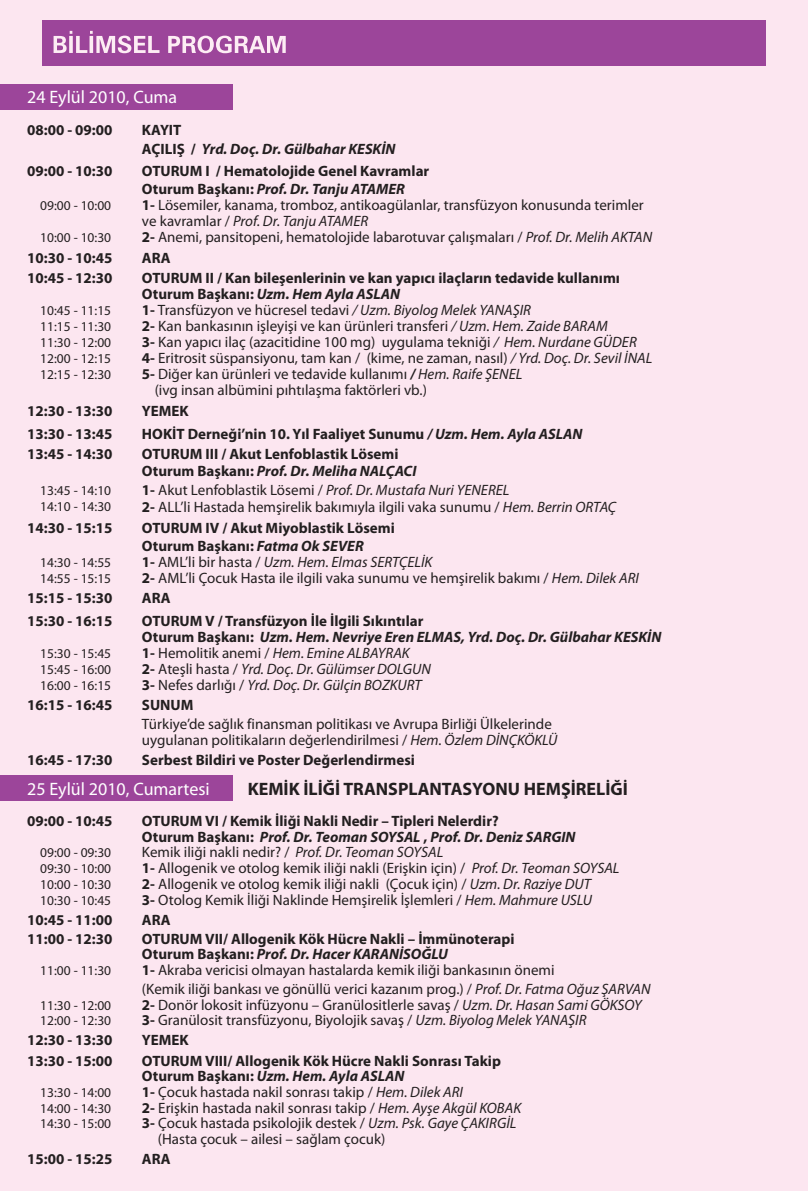
<style>
.page{position:relative;width:808px;height:1191px;background:#fce6f0}
.page>*{position:absolute;margin:0;border:0;box-sizing:border-box;transform-origin:0 0}
.t1{font:18px "Myriad Pro";color:#fff}
.t2{font:700 18px "Myriad Pro";color:#231f20}
.t3{font:15px/16px "Myriad Pro";color:#231f20}
.t4{font:700 15px/16px "Myriad Pro";color:#231f20}
.t5{font:italic 15px "Myriad Pro";color:#231f20}
.t6{font:italic 700 15px/18.1px "Myriad Pro";color:#231f20}
.t7{font:13.5px "Myriad Pro";color:#231f20}
.s1{font-style:normal}
.s2{font-style:italic}
.s3{font-weight:700}
.s4{font-weight:700;font-style:italic}
.s5{font-weight:700;font-style:normal}
</style>
<div class="page">
<div style="left:42px;top:20px;width:724px;height:46px;background:#9c459a"></div>
<svg style="left:54px;top:31px;width:106px;height:22px"></svg>
<svg style="left:168px;top:36px;width:118px;height:17px"></svg>
<div style="left:0;top:84px;width:233px;height:25px;background:#9c459a"></div>
<div style="left:0;top:776px;width:233px;height:25px;background:#9c459a"></div>
<p class="t1" style="left:27px;top:86px;width:152px">24 Eylül 2010, Cuma</p>
<p class="t4" style="left:27px;top:122px;width:87px">08:00 - 09:00</p>
<p class="t6" style="left:142px;top:121px;width:255px"><span class="s1">KAYIT<br>AÇILIŞ /</span> Yrd. Doç. Dr. Gülbahar KESKİN</p>
<p class="t4" style="left:27px;top:162px;width:87px">09:00 - 10:30</p>
<p class="t4" style="left:142px;top:161px;width:289px;line-height:18px">OTURUM I / Hematolojide Genel Kavramlar<br>Oturum Başkanı: <span class="s2">Prof. Dr. Tanju ATAMER</span></p>
<p class="t7" style="left:40px;top:197px;width:72px">09:00 - 10:00</p>
<p class="t3" style="left:142px;top:197px;width:503px"><span class="s3">1-</span> Lösemiler, kanama, tromboz, antikoagülanlar, transfüzyon konusunda terimler ve kavramlar / <span class="s2">Prof. Dr. Tanju ATAMER</span></p>
<p class="t7" style="left:40px;top:229px;width:72px">10:00 - 10:30</p>
<p class="t3" style="left:142px;top:229px;width:512px"><span class="s3">2-</span> Anemi, pansitopeni, hematolojide labarotuvar çalışmaları / <span class="s2">Prof. Dr. Melih AKTAN</span></p>
<p class="t4" style="left:27px;top:249px;width:87px">10:30 - 10:45</p>
<p class="t4" style="left:142px;top:249px;width:30px">ARA</p>
<p class="t4" style="left:27px;top:269px;width:87px">10:45 - 12:30</p>
<p class="t4" style="left:142px;top:269px;width:479px">OTURUM II / Kan bileşenlerinin ve kan yapıcı ilaçların tedavide kullanımı<br>Oturum Başkanı: <span class="s2">Uzm. Hem Ayla ASLAN</span></p>
<p class="t7" style="left:40px;top:302px;width:72px">10:45 - 11:15</p>
<p class="t3" style="left:142px;top:302px;width:391px"><span class="s3">1-</span> Transfüzyon ve hücresel tedavi <span class="s2">/ Uzm. Biyolog Melek YANAŞIR</span></p>
<p class="t7" style="left:40px;top:318px;width:72px">11:15 - 11:30</p>
<p class="t3" style="left:142px;top:318px;width:467px"><span class="s3">2-</span> Kan bankasının işleyişi ve kan ürünleri transferi <span class="s2">/ Uzm. Hem. Zaide BARAM</span></p>
<p class="t7" style="left:40px;top:334px;width:72px">11:30 - 12:00</p>
<p class="t3" style="left:142px;top:334px;width:496px"><span class="s3">3-</span> Kan yapıcı ilaç (azacitidine 100 mg) uygulama tekniği <span class="s2">/ Hem. Nurdane GÜDER</span></p>
<p class="t7" style="left:40px;top:350px;width:72px">12:00 - 12:15</p>
<p class="t3" style="left:142px;top:350px;width:512px"><span class="s3">4-</span> Eritrosit süspansiyonu, tam kan / (kime, ne zaman, nasıl) <span class="s2">/ Yrd. Doç. Dr. Sevil İNAL</span></p>
<p class="t7" style="left:40px;top:366px;width:72px">12:15 - 12:30</p>
<p class="t3" style="left:155px;top:366px;width:369px;text-indent:-13px"><span class="s3">5-</span> Diğer kan ürünleri ve tedavide kullanımı <span class="s4">/</span> <span class="s2">Hem. Raife ŞENEL </span>(ivg insan albümini pıhtılaşma faktörleri vb.)</p>
<p class="t4" style="left:27px;top:403px;width:87px">12:30 - 13:30</p>
<p class="t4" style="left:142px;top:403px;width:48px">YEMEK</p>
<p class="t4" style="left:27px;top:425px;width:87px">13:30 - 13:45</p>
<p class="t4" style="left:142px;top:425px;width:442px">HOKİT Derneği’nin 10. Yıl Faaliyet Sunumu <span class="s2">/ Uzm. Hem. Ayla ASLAN</span></p>
<p class="t4" style="left:27px;top:445px;width:87px">13:45 - 14:30</p>
<p class="t4" style="left:142px;top:445px;width:276px;line-height:17px">OTURUM III / Akut Lenfoblastik Lösemi<br>Oturum Başkanı: <span class="s2">Prof. Dr. Meliha NALÇACI</span></p>
<p class="t7" style="left:40px;top:482px;width:72px">13:45 - 14:10</p>
<p class="t5" style="left:142px;top:480px;width:369px"><span class="s5">1-</span> <span class="s1">Akut Lenfoblastik Lösemi /</span> Prof. Dr. Mustafa Nuri YENEREL</p>
<p class="t7" style="left:40px;top:498px;width:72px">14:10 - 14:30</p>
<p class="t3" style="left:142px;top:498px;width:476px"><span class="s3">2-</span> ALL’li Hastada hemşirelik bakımıyla ilgili vaka sunumu / <span class="s2">Hem. Berrin ORTAÇ</span></p>
<p class="t4" style="left:27px;top:519px;width:87px">14:30 - 15:15</p>
<p class="t4" style="left:142px;top:518px;width:254px;line-height:18.1px">OTURUM IV / Akut Miyoblastik Lösemi<br>Oturum Başkanı: <span class="s2">Fatma Ok SEVER</span></p>
<p class="t7" style="left:40px;top:554px;width:72px">14:30 - 14:55</p>
<p class="t5" style="left:142px;top:552px;width:292px"><span class="s5">1-</span> <span class="s1">AML’li bir hasta /</span> Uzm. Hem. Elmas SERTÇELİK</p>
<p class="t7" style="left:40px;top:570px;width:72px">14:55 - 15:15</p>
<p class="t3" style="left:142px;top:570px;width:499px"><span class="s3">2-</span> AML’li Çocuk Hasta ile ilgili vaka sunumu ve hemşirelik bakımı / <span class="s2">Hem. Dilek ARI</span></p>
<p class="t4" style="left:27px;top:590px;width:87px">15:15 - 15:30</p>
<p class="t4" style="left:142px;top:590px;width:30px">ARA</p>
<p class="t4" style="left:27px;top:612px;width:87px">15:30 - 16:15</p>
<p class="t4" style="left:142px;top:612px;width:521px">OTURUM V / Transfüzyon İle İlgili Sıkıntılar<br>Oturum Başkanı: <span class="s2">Uzm. Hem. Nevriye Eren ELMAS, Yrd. Doç. Dr. Gülbahar KESKİN</span></p>
<p class="t7" style="left:40px;top:645px;width:72px">15:30 - 15:45</p>
<p class="t5" style="left:142px;top:643px;width:269px"><span class="s5">1-</span> <span class="s1">Hemolitik anemi /</span> Hem. Emine ALBAYRAK</p>
<p class="t7" style="left:40px;top:661px;width:72px">15:45 - 16:00</p>
<p class="t5" style="left:142px;top:659px;width:291px"><span class="s5">2-</span> <span class="s1">Ateşli hasta /</span> Yrd. Doç. Dr. Gülümser DOLGUN</p>
<p class="t7" style="left:40px;top:677px;width:72px">16:00 - 16:15</p>
<p class="t5" style="left:142px;top:675px;width:281px"><span class="s5">3-</span> <span class="s1">Nefes darlığı /</span> Yrd. Doç. Dr. Gülçin BOZKURT</p>
<p class="t4" style="left:27px;top:696px;width:87px">16:15 - 16:45</p>
<p class="t4" style="left:142px;top:696px;width:53px">SUNUM</p>
<p class="t3" style="left:142px;top:715px;width:417px">Türkiye’de sağlık finansman politikası ve Avrupa Birliği Ülkelerinde uygulanan politikaların değerlendirilmesi / <span class="s2">Hem. Özlem DİNÇKÖKLÜ</span></p>
<p class="t4" style="left:27px;top:751px;width:87px">16:45 - 17:30</p>
<p class="t4" style="left:142px;top:751px;width:274px">Serbest Bildiri ve Poster Değerlendirmesi</p>
<p class="t1" style="left:27px;top:778px;width:184px">25 Eylül 2010, Cumartesi</p>
<p class="t2" style="left:248px;top:777px;width:382px">KEMİK İLİĞİ TRANSPLANTASYONU HEMŞİRELİĞİ</p>
<p class="t4" style="left:27px;top:812px;width:87px">09:00 - 10:45</p>
<p class="t4" style="left:142px;top:812px;width:435px">OTURUM VI / Kemik İliği Nakli Nedir – Tipleri Nelerdir?<br>Oturum Başkanı: <span class="s2">Prof. Dr. Teoman SOYSAL</span> , <span class="s2">Prof. Dr. Deniz SARGIN</span></p>
<p class="t7" style="left:40px;top:844px;width:72px">09:00 - 09:30</p>
<p class="t3" style="left:142px;top:844px;width:303px">Kemik iliği nakli nedir? / <span class="s2">Prof. Dr. Teoman SOYSAL</span></p>
<p class="t7" style="left:40px;top:860px;width:72px">09:30 - 10:00</p>
<p class="t3" style="left:142px;top:860px;width:479px"><span class="s3">1-</span> Allogenik ve otolog kemik iliği nakli (Erişkin için) / <span class="s2">Prof. Dr. Teoman SOYSAL</span></p>
<p class="t7" style="left:40px;top:876px;width:72px">10:00 - 10:30</p>
<p class="t3" style="left:142px;top:875px;width:450px"><span class="s3">2-</span> Allogenik ve otolog kemik iliği nakli (Çocuk için) / <span class="s2">Uzm. Dr. Raziye DUT</span></p>
<p class="t7" style="left:40px;top:892px;width:72px">10:30 - 10:45</p>
<p class="t3" style="left:142px;top:891px;width:452px"><span class="s3">3-</span> Otolog Kemik İliği Naklinde Hemşirelik İşlemleri / <span class="s2">Hem. Mahmure USLU</span></p>
<p class="t4" style="left:27px;top:911px;width:87px">10:45 - 11:00</p>
<p class="t4" style="left:142px;top:911px;width:30px">ARA</p>
<p class="t4" style="left:27px;top:930px;width:87px">11:00 - 12:30</p>
<p class="t4" style="left:142px;top:931px;width:374px;line-height:15px">OTURUM VII/ Allogenik Kök Hücre Nakli – İmmünoterapi<br>Oturum Başkanı: <span class="s2">Prof. Dr. Hacer KARANİSOĞLU</span></p>
<p class="t7" style="left:40px;top:962px;width:72px">11:00 - 11:30</p>
<p class="t3" style="left:142px;top:960px;width:510px;line-height:18.9px"><span class="s3">1-</span> Akraba vericisi olmayan hastalarda kemik iliği bankasının önemi<br>(Kemik iliği bankası ve gönüllü verici kazanım prog.) / <span class="s2">Prof. Dr. Fatma Oğuz ŞARVAN</span></p>
<p class="t7" style="left:40px;top:996px;width:72px">11:30 - 12:00</p>
<p class="t3" style="left:142px;top:996px;width:501px"><span class="s3">2-</span> Donör lokosit infüzyonu – Granülositlerle savaş / <span class="s2">Uzm. Dr. Hasan Sami GÖKSOY</span></p>
<p class="t7" style="left:40px;top:1011px;width:72px">12:00 - 12:30</p>
<p class="t3" style="left:142px;top:1011px;width:446px"><span class="s3">3-</span> Granülosit transfüzyonu, Biyolojik savaş / <span class="s2">Uzm. Biyolog Melek YANAŞIR</span></p>
<p class="t4" style="left:27px;top:1031px;width:87px">12:30 - 13:30</p>
<p class="t4" style="left:142px;top:1031px;width:48px">YEMEK</p>
<p class="t4" style="left:27px;top:1052px;width:87px">13:30 - 15:00</p>
<p class="t4" style="left:142px;top:1053px;width:361px;line-height:15px">OTURUM VIII/ Allogenik Kök Hücre Nakli Sonrası Takip<br>Oturum Başkanı: <span class="s2">Uzm. Hem. Ayla ASLAN</span></p>
<p class="t7" style="left:40px;top:1083px;width:72px">13:30 - 14:00</p>
<p class="t3" style="left:142px;top:1083px;width:323px"><span class="s3">1-</span> Çocuk hastada nakil sonrası takip / <span class="s2">Hem. Dilek ARI</span></p>
<p class="t7" style="left:40px;top:1099px;width:72px">14:00 - 14:30</p>
<p class="t3" style="left:142px;top:1099px;width:381px"><span class="s3">2-</span> Erişkin hastada nakil sonrası takip / <span class="s2">Hem. Ayşe Akgül KOBAK</span></p>
<p class="t7" style="left:40px;top:1115px;width:72px">14:30 - 15:00</p>
<p class="t3" style="left:158px;top:1115px;width:360px;text-indent:-16px"><span class="s3">3-</span> Çocuk hastada psikolojik destek / <span class="s2">Uzm. Psk. Gaye ÇAKIRGİL </span>(Hasta çocuk – ailesi – sağlam çocuk)</p>
<p class="t4" style="left:27px;top:1150px;width:87px">15:00 - 15:25</p>
<p class="t4" style="left:142px;top:1150px;width:30px">ARA</p>
</div>
